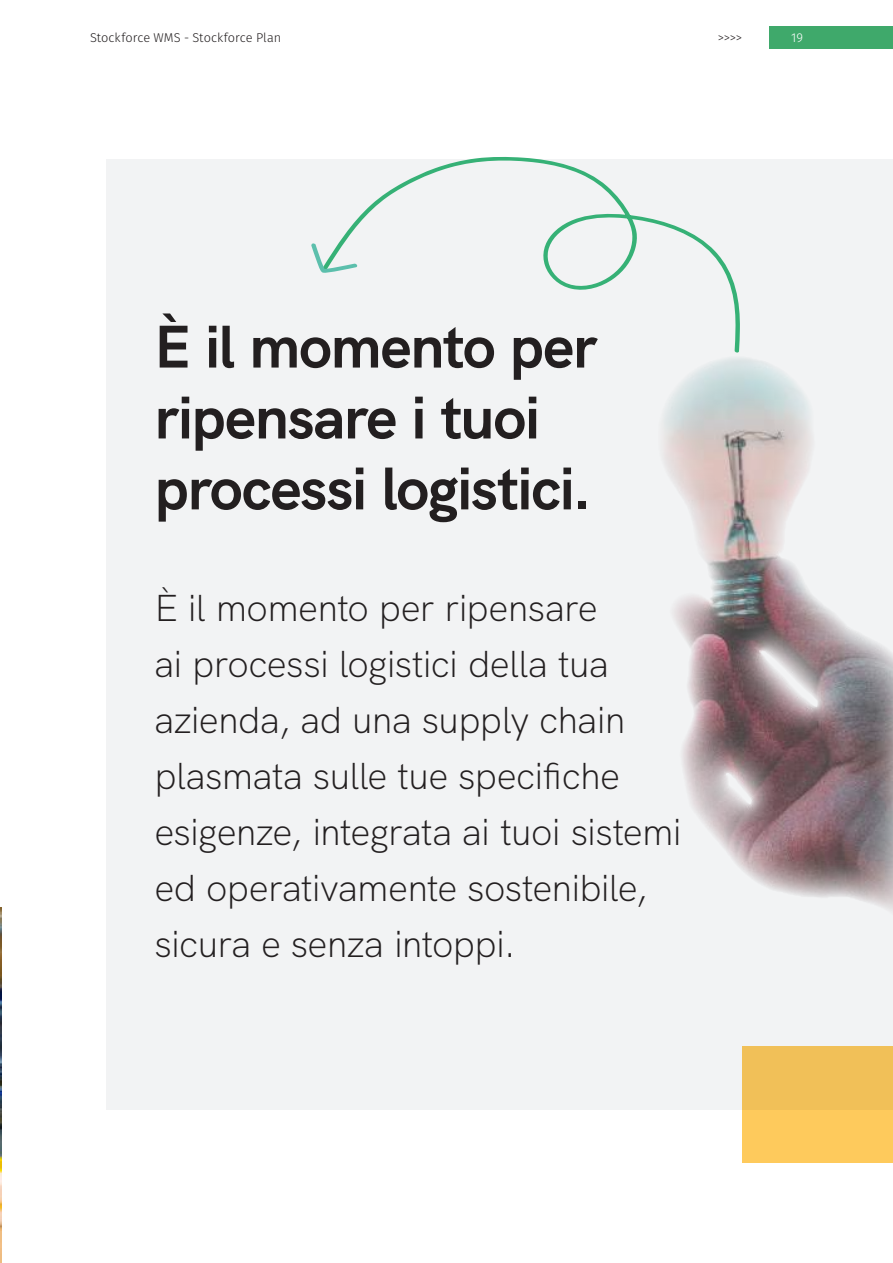
<style>
.page{position:relative;width:893px;height:1263px;background:#fff}
.page>*{position:absolute;margin:0;border:0;box-sizing:border-box;transform-origin:0 0}
.t1{font:700 60px/70.9px "HK Grotesk";letter-spacing:-.025em;color:#231f20}
.t2{font:300 37.5px/55.9px "HK Grotesk";letter-spacing:-.02em;color:#231f20}
.t3{font:300 12.75px "Fira Sans";color:#231f20}
.t4{font:300 12.75px "Fira Sans";color:#fff}
</style>
<div class="page">
<div style="left:106px;top:159px;width:787px;height:951px;background:#f2f3f4"></div>
<svg style="left:339px;top:156px;width:187px;height:87px"></svg>
<svg style="left:311px;top:243px;width:47px;height:30px"></svg>
<img style="left:526px;top:157px;width:367px;height:1006px">
<img style="left:0;top:908px;width:2px;height:355px">
<div style="left:769px;top:26px;width:124px;height:23px;background:#3fa96b"></div>
<p class="t3" style="left:90px;top:28px;width:193px">Stockforce WMS - Stockforce Plan</p>
<p class="t3" style="left:718px;top:28px;width:26px">&gt;&gt;&gt;&gt;</p>
<p class="t4" style="left:791px;top:28px;width:13px">19</p>
<h1 class="t1" style="left:154px;top:306px;width:444px">È il momento per ripensare i tuoi processi logistici.</h1>
<p class="t2" style="left:154px;top:577px;width:529px">È il momento per ripensare<br>ai processi logistici della tua azienda, ad una supply chain plasmata sulle tue specifiche esigenze, integrata ai tuoi sistemi ed operativamente sostenibile, sicura e senza intoppi.</p>
</div>
